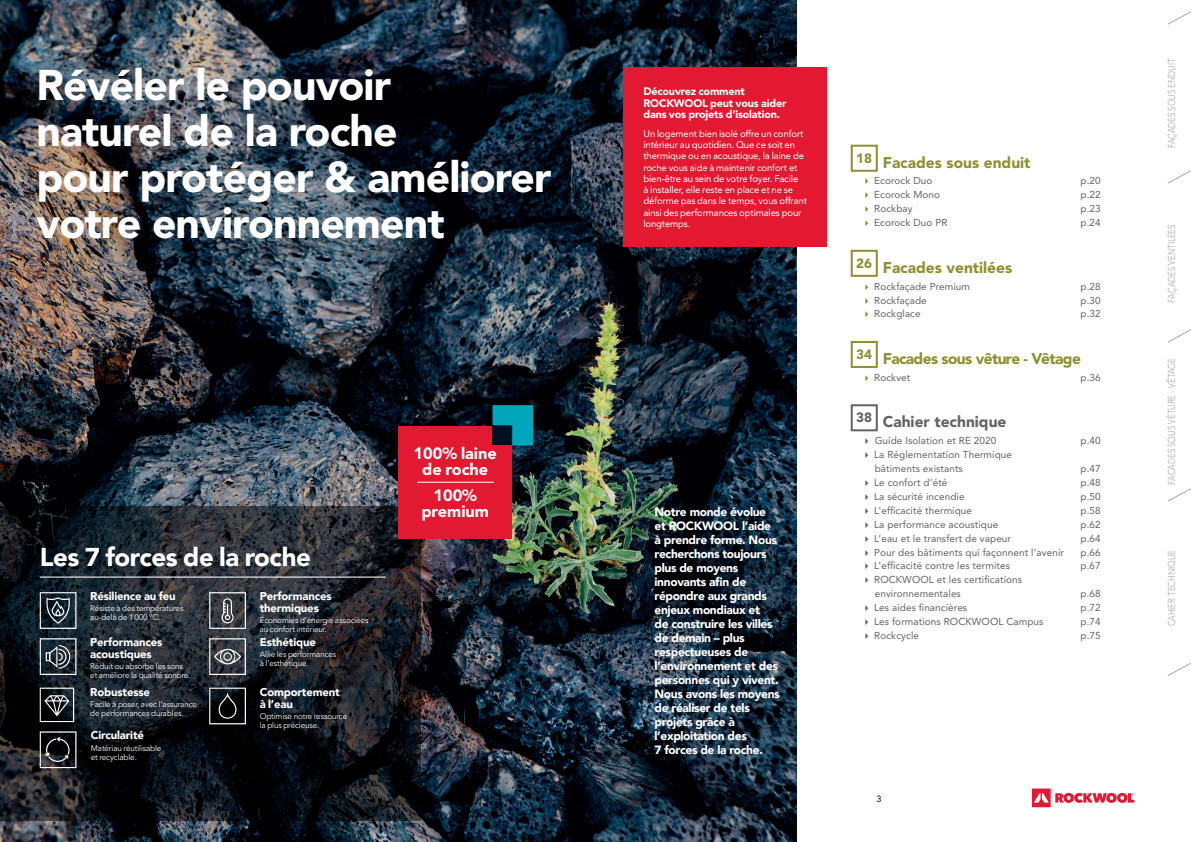
<style>
.page{position:relative;width:1191px;height:842px;background:#fff}
.page>*{position:absolute;margin:0;border:0;box-sizing:border-box;transform-origin:0 0}
.t1{font:900 42.6px/46.1px "Avenir LT Std";letter-spacing:-.02em;color:#fff}
.t2{font:900 25.8px "Avenir LT Pro";letter-spacing:-.015em;color:#fff}
.t3{font:900 16.2px/16.2px "Avenir LT Std";color:#fff;text-align:center}
.t4{font:900 15.5px "Avenir LT Std";color:#8e9031}
.t5{font:900 15.5px "Avenir LT Std";letter-spacing:-.04em;color:#8e9031}
.t6{font:900 15.5px "Avenir LT Std";color:#636366}
.t7{font:900 12px/14px "Avenir LT Pro";letter-spacing:-.03em;color:#fff}
.t8{font:900 11.3px/11.9px "Avenir LT Pro";letter-spacing:-.015em;color:#fff}
.t9{font:900 10.8px/11.7px "Avenir LT Std";letter-spacing:-.015em;color:#fff}
.t10{font:10px/13.9px "Avenir LT Std";letter-spacing:.01em;color:#636366}
.t11{font:300 10px "Avenir LT Std";color:#a8a9ad;scale:.8 1}
.t12{font:9.5px/11.2px "Avenir LT Std";letter-spacing:-.015em;color:#fff}
.t13{font:500 9px "Avenir LT Std";color:#231f20}
.t14{font:8.1px/8.9px "Avenir LT Pro";letter-spacing:-.015em;color:#fff}
</style>
<div class="page">
<svg style="left:1032px;top:788px;width:102px;height:19px"></svg>
<svg style="left:1168px;top:11px;width:23px;height:14px"></svg>
<svg style="left:1167px;top:170px;width:24px;height:14px"></svg>
<svg style="left:1167px;top:329px;width:24px;height:14px"></svg>
<svg style="left:1167px;top:488px;width:24px;height:14px"></svg>
<svg style="left:1167px;top:662px;width:24px;height:14px"></svg>
<img style="left:0;top:0;width:797px;height:842px">
<div style="left:850px;top:145px;width:27px;height:27px;border:2px solid #8e9031"></div>
<div style="left:850px;top:250px;width:27px;height:27px;border:2px solid #8e9031"></div>
<div style="left:850px;top:341px;width:27px;height:27px;border:2px solid #8e9031"></div>
<div style="left:850px;top:404px;width:27px;height:27px;border:2px solid #636366"></div>
<div style="left:624px;top:68px;width:203px;height:179px;background:#e21931"></div>
<svg style="left:0;top:507px;width:421px;height:314px;background:#181d23"></svg>
<svg style="left:40px;top:592px;width:36px;height:37px"></svg>
<svg style="left:209px;top:592px;width:37px;height:37px"></svg>
<svg style="left:40px;top:638px;width:36px;height:37px"></svg>
<svg style="left:40px;top:688px;width:34px;height:34px"></svg>
<svg style="left:209px;top:638px;width:37px;height:37px"></svg>
<svg style="left:209px;top:688px;width:37px;height:36px"></svg>
<svg style="left:40px;top:731px;width:36px;height:37px"></svg>
<hr style="left:40px;top:576px;width:346px;height:2px;background:#fff">
<svg style="left:492px;top:405px;width:41px;height:41px"></svg>
<div style="left:398px;top:426px;width:114px;height:112px;background:#e21931"></div>
<hr style="left:417px;top:482px;width:77px;height:1px;background:#fff">
<div style="left:492px;top:426px;width:20px;height:19px;background:#001023"></div>
<h1 class="t1" style="left:36px;top:62px;width:516px">Révéler le pouvoir<br>naturel de la roche<br>pour protéger &amp; améliorer votre environnement</h1>
<h2 class="t2" style="left:40px;top:541px;width:273px">Les 7 forces de la roche</h2>
<p class="t8" style="left:90px;top:590px;width:87px">Résilience au feu</p>
<p class="t14" style="left:90px;top:604px;width:95px">Résiste à des températures au-delà de 1000 °C.</p>
<p class="t8" style="left:90px;top:636px;width:74px">Performances acoustiques</p>
<p class="t14" style="left:90px;top:662px;width:102px">Réduit ou absorbe les sons et améliore la qualité sonore.</p>
<p class="t8" style="left:90px;top:686px;width:61px">Robustesse</p>
<p class="t14" style="left:90px;top:700px;width:108px">Facile à poser, avec l’assurance de performances durables.</p>
<p class="t8" style="left:91px;top:729px;width:55px">Circularité</p>
<p class="t14" style="left:91px;top:743px;width:72px">Matériau réutilisable et recyclable.</p>
<p class="t8" style="left:260px;top:591px;width:74px;line-height:11.3px">Performances thermiques</p>
<p class="t14" style="left:260px;top:616px;width:110px">Économies d’énergie associées au confort intérieur.</p>
<p class="t8" style="left:260px;top:636px;width:58px">Esthétique</p>
<p class="t14" style="left:260px;top:650px;width:78px">Allie les performances à l’esthétique.</p>
<p class="t8" style="left:260px;top:686px;width:81px">Comportement à l’eau</p>
<p class="t14" style="left:260px;top:712px;width:89px">Optimise notre ressource la plus précieuse.</p>
<h3 class="t3" style="left:413px;top:445px;width:85px">100% laine de roche</h3>
<h3 class="t3" style="left:421px;top:487px;width:69px">100% premium</h3>
<p class="t9" style="left:643px;top:85px;width:145px">Découvrez comment<br>ROCKWOOL peut vous aider dans vos projets d’isolation.</p>
<p class="t12" style="left:643px;top:128px;width:165px">Un logement bien isolé offre un confort intérieur au quotidien. Que ce soit en thermique ou en acoustique, la laine de roche vous aide à maintenir confort et bien-être au sein de votre foyer. Facile<br>à installer, elle reste en place et ne se déforme pas dans le temps, vous offrant ainsi des performances optimales pour longtemps.</p>
<p class="t7" style="left:654px;top:505px;width:127px">Notre monde évolue et ROCKWOOL l’aide à prendre forme. Nous recherchons toujours plus de moyens innovants afin de répondre aux grands enjeux mondiaux et<br>de construire les villes de demain – plus respectueuses de l’environnement et des personnes qui y vivent.<br>Nous avons les moyens de réaliser de tels projets grâce à l’exploitation des<br>7 forces de la roche.</p>
<h3 class="t4" style="left:856px;top:153px;width:176px"><sup>18</sup> Facades sous enduit</h3>
<p class="t10" style="left:874px;top:174px;width:60px">Ecorock Duo</p>
<p class="t10" style="left:1080px;top:174px;width:22px">p.20</p>
<p class="t10" style="left:874px;top:188px;width:67px">Ecorock Mono</p>
<p class="t10" style="left:1080px;top:188px;width:22px">p.22</p>
<p class="t10" style="left:874px;top:202px;width:40px">Rockbay</p>
<p class="t10" style="left:1080px;top:202px;width:22px">p.23</p>
<p class="t10" style="left:874px;top:216px;width:75px">Ecorock Duo PR</p>
<p class="t10" style="left:1080px;top:216px;width:22px">p.24</p>
<h3 class="t4" style="left:856px;top:258px;width:157px"><sup>26</sup> Facades ventilées</h3>
<p class="t10" style="left:874px;top:279px;width:97px">Rockfaçade Premium</p>
<p class="t10" style="left:1080px;top:279px;width:22px">p.28</p>
<p class="t10" style="left:874px;top:293px;width:54px">Rockfaçade</p>
<p class="t10" style="left:1080px;top:293px;width:22px">p.30</p>
<p class="t10" style="left:874px;top:307px;width:48px">Rockglace</p>
<p class="t10" style="left:1080px;top:307px;width:22px">p.32</p>
<h3 class="t5" style="left:856px;top:349px;width:226px"><sup>34</sup> Facades sous vêture - Vêtage</h3>
<p class="t10" style="left:874px;top:370px;width:38px">Rockvet</p>
<p class="t10" style="left:1080px;top:370px;width:22px">p.36</p>
<h3 class="t6" style="left:856px;top:412px;width:152px"><sup>38</sup> Cahier technique</h3>
<p class="t10" style="left:874px;top:434px;width:123px">Guide Isolation et RE 2020</p>
<p class="t10" style="left:1080px;top:434px;width:22px">p.40</p>
<p class="t10" style="left:874px;top:448px;width:139px">La Réglementation Thermique bâtiments existants</p>
<p class="t10" style="left:1080px;top:462px;width:22px">p.47</p>
<p class="t10" style="left:874px;top:475px;width:75px">Le confort d’été</p>
<p class="t10" style="left:1080px;top:475px;width:22px">p.48</p>
<p class="t10" style="left:874px;top:489px;width:92px">La sécurité incendie</p>
<p class="t10" style="left:1080px;top:489px;width:22px">p.50</p>
<p class="t10" style="left:874px;top:503px;width:99px">L’efficacité thermique</p>
<p class="t10" style="left:1080px;top:503px;width:22px">p.58</p>
<p class="t10" style="left:874px;top:517px;width:126px">La performance acoustique</p>
<p class="t10" style="left:1080px;top:517px;width:22px">p.62</p>
<p class="t10" style="left:874px;top:531px;width:138px">L’eau et le transfert de vapeur</p>
<p class="t10" style="left:1080px;top:531px;width:22px">p.64</p>
<p class="t10" style="left:874px;top:545px;width:191px">Pour des bâtiments qui façonnent l’avenir</p>
<p class="t10" style="left:1080px;top:545px;width:22px">p.66</p>
<p class="t10" style="left:874px;top:559px;width:137px">L’efficacité contre les termites</p>
<p class="t10" style="left:1080px;top:559px;width:22px">p.67</p>
<p class="t10" style="left:874px;top:573px;width:149px">ROCKWOOL et les certifications environnementales</p>
<p class="t10" style="left:1080px;top:587px;width:22px">p.68</p>
<p class="t10" style="left:874px;top:601px;width:95px">Les aides financières</p>
<p class="t10" style="left:1080px;top:601px;width:22px">p.72</p>
<p class="t10" style="left:874px;top:615px;width:171px">Les formations ROCKWOOL Campus</p>
<p class="t10" style="left:1080px;top:615px;width:22px">p.74</p>
<p class="t10" style="left:874px;top:629px;width:46px">Rockcycle</p>
<p class="t10" style="left:1080px;top:629px;width:22px">p.75</p>
<p class="t13" style="left:876px;top:794px;width:7px">3</p>
<p class="t11" style="left:1165px;top:148px;width:114px;rotate:-90deg">FAÇADES SOUS ENDUIT</p>
<p class="t11" style="left:1165px;top:302px;width:99px;rotate:-90deg">FAÇADES VENTILÉES</p>
<p class="t11" style="left:1165px;top:485px;width:160px;rotate:-90deg">FACADES SOUS VÊTURE - VÊTAGE</p>
<p class="t11" style="left:1165px;top:626px;width:97px;rotate:-90deg">CAHIER TECHNIQUE</p>
</div>
